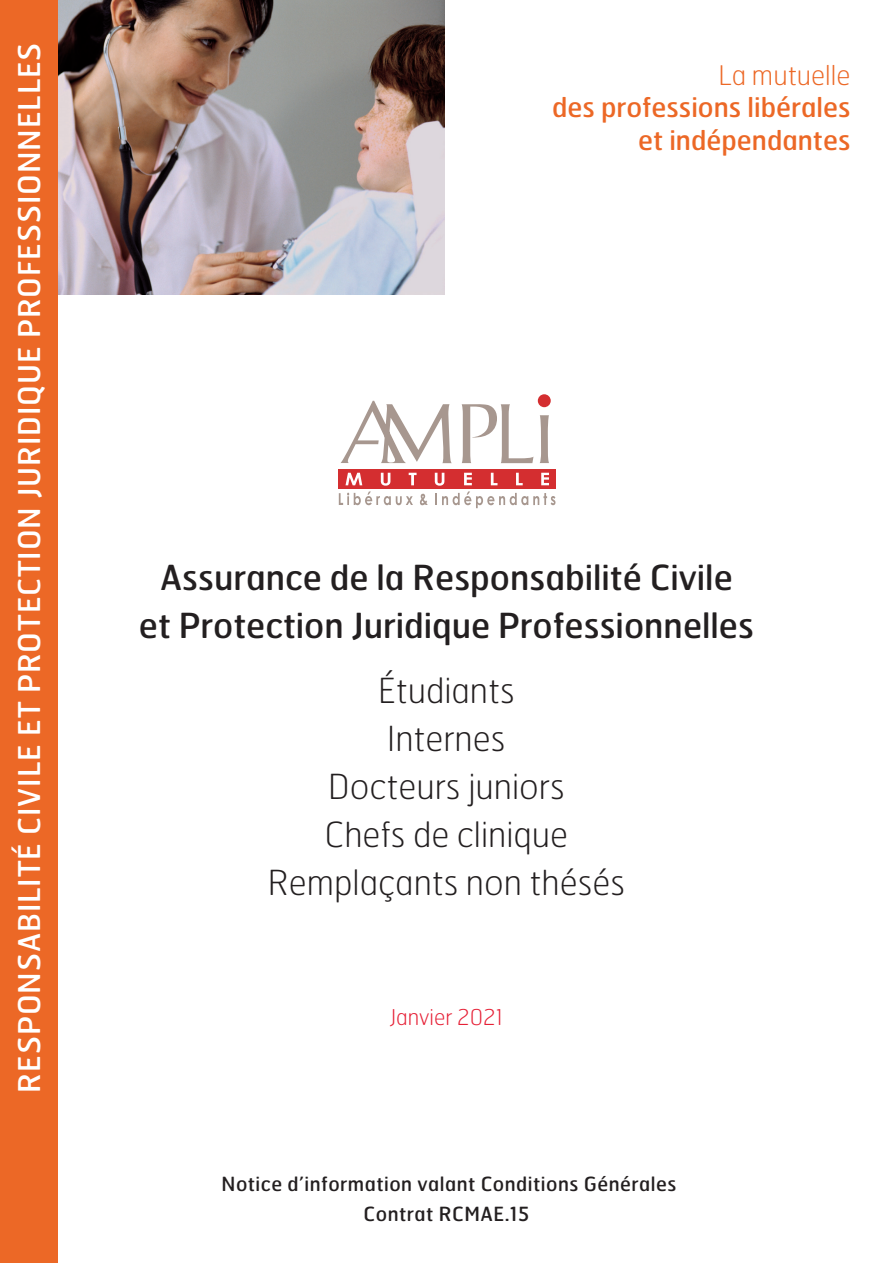
<style>
.page{position:relative;width:893px;height:1263px;background:#fff}
.page>*{position:absolute;margin:0;border:0;box-sizing:border-box;transform-origin:0 0}
.t1{font:34.5px/48px "Hermes FB";color:#231f20;text-align:center}
.t2{font:100 34.5px/48px "Hermes FB";color:#231f20;text-align:center}
.t3{font:30px "Hermes FB";letter-spacing:.03em;color:#fff}
.t4{font:27px/32.4px "Hermes FB";color:#ec6826;text-align:right}
.t5{font:100 27px "Hermes FB";color:#ec6826}
.t6{font:100 21.75px "Hermes FB";color:#e62036}
.t7{font:19.5px/29.8px "Hermes FB";letter-spacing:.025em;color:#231f20;text-align:center}
</style>
<div class="page">
<img style="left:57px;top:0;width:387px;height:295px">
<div style="left:0;top:0;width:57px;height:1263px;background:#ec6826"></div>
<div style="left:338px;top:469px;width:218px;height:19px;background:#d42e30"></div>
<svg style="left:339px;top:473px;width:89px;height:32px"></svg>
<svg style="left:435px;top:473px;width:120px;height:35px"></svg>
<svg style="left:340px;top:401px;width:112px;height:62px"></svg>
<svg style="left:462px;top:404px;width:71px;height:59px"></svg>
<svg style="left:540px;top:415px;width:9px;height:48px"></svg>
<div style="left:538px;top:394px;width:13px;height:13px;background:#d42e30;border-radius:50%"></div>
<p class="t3" style="left:10px;top:1092px;width:1051px;rotate:-90deg">RESPONSABILITÉ CIVILE ET PROTECTION JURIDIQUE PROFESSIONNELLES</p>
<p class="t5" style="left:719px;top:58px;width:133px">La mutuelle</p>
<p class="t4" style="left:552px;top:90px;width:300px">des professions libérales et indépendantes</p>
<p class="t1" style="left:139px;top:552px;width:616px">Assurance de la Responsabilité Civile<br>et Protection Juridique Professionnelles</p>
<p class="t2" style="left:268px;top:666px;width:359px">Étudiants<br>Internes<br>Docteurs juniors<br>Chefs de clinique<br>Remplaçants non thésés</p>
<p class="t6" style="left:390px;top:1003px;width:115px">Janvier 2021</p>
<p class="t7" style="left:221px;top:1168px;width:456px">Notice d’information valant Conditions Générales<br>Contrat RCMAE.15</p>
</div>
